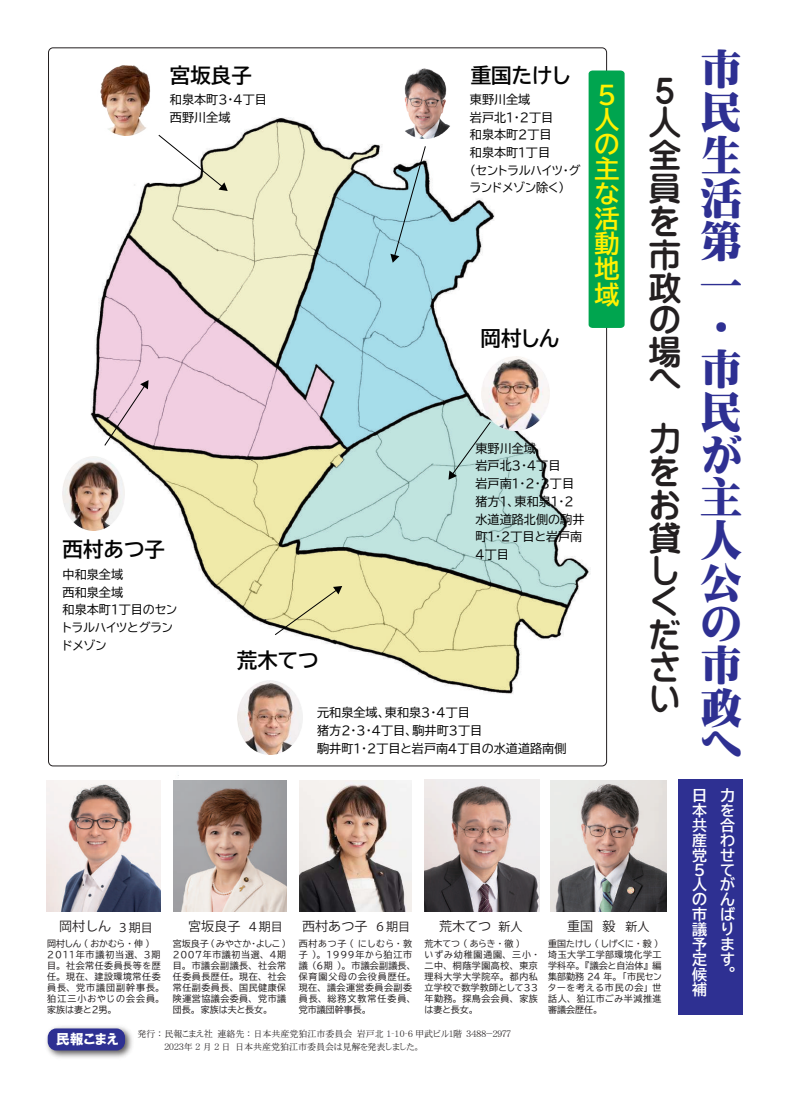
<style>
.page{position:relative;width:791px;height:1100px;background:#fff}
.page>*{position:absolute;margin:0;border:0;box-sizing:border-box;transform-origin:0 0}
.t1{font:43px/42.8px "Mingti EGP4 Ultra SJIS";color:#2e3092}
.t2{font:33px/32.5px "Yenti EGP Extra SJIS";color:#231f20}
.t3{font:25px/24.8px "BIZ UDP Gothic Bold";color:#fff101}
.t4{font:20.5px "BIZ UDP Gothic Bold";color:#030303}
.t5{font:15px/14.9px "BIZ UDP Gothic Bold";color:#fff}
.t6{font:14px "HGP Soei Kakugothic UB";color:#fff}
.t7{font:13.1px "Koz Go Pr 6 N";color:#231f20}
.t8{font:12.1px/17.7px "BIZ UDP Gothic";color:#030303}
.t9{font:9px/11px "BIZ UDP Gothic";letter-spacing:.055em;color:#231f20;text-align:justify}
.t10{font:9px/13px "DFHS Mincho W3 WING RKSJ H";color:#231f20}
.t11{font:9px/11px "BIZ UDP Gothic";letter-spacing:.075em;color:#231f20}
.s1{font-size:12px}
</style>
<div class="page">
<img style="left:49px;top:47px;width:551px;height:754px">
<img style="left:393px;top:65px;width:65px;height:74px">
<img style="left:94px;top:62px;width:65px;height:73px">
<img style="left:481px;top:357px;width:68px;height:73px">
<img style="left:237px;top:681px;width:66px;height:73px">
<img style="left:63px;top:456px;width:61px;height:74px">
<svg style="left:157px;top:134px;width:71px;height:57px"></svg>
<svg style="left:390px;top:145px;width:36px;height:118px"></svg>
<svg style="left:103px;top:380px;width:46px;height:67px;background:#d4b9c2"></svg>
<svg style="left:448px;top:421px;width:44px;height:59px;background:#b5d8d3"></svg>
<svg style="left:274px;top:586px;width:68px;height:50px;background:#ddd89e"></svg>
<img style="left:46px;top:1026px;width:87px;height:32px">
<div style="left:48px;top:1028px;width:77px;height:22px;background:#2e3092;border-radius:9px"></div>
<div style="left:678px;top:779px;width:64px;height:235px;background:#2e3092"></div>
<img style="left:173px;top:780px;width:113px;height:131px">
<img style="left:47px;top:780px;width:114px;height:132px">
<img style="left:299px;top:780px;width:113px;height:132px">
<img style="left:425px;top:779px;width:115px;height:133px">
<img style="left:550px;top:780px;width:116px;height:132px">
<div style="left:589px;top:71px;width:36px;height:257px;background:#00a54f"></div>
<h3 class="t4" style="left:170px;top:65px;width:83px">宮坂良子</h3>
<h3 class="t8" style="left:170px;top:91px;width:99px">和泉本町３・４丁目西野川全域</h3>
<h3 class="t4" style="left:63px;top:539px;width:104px">西村あつ子</h3>
<h3 class="t8" style="left:63px;top:565px;width:116px">中和泉全域<br>西和泉全域<br>和泉本町1丁目のセントラルハイツとグランドメゾン</h3>
<h3 class="t4" style="left:237px;top:650px;width:83px">荒木てつ</h3>
<h3 class="t4" style="left:471px;top:65px;width:101px">重国たけし</h3>
<h3 class="t8" style="left:470px;top:90px;width:112px">東野川全域<br>岩戸北１・２丁目<br>和泉本町2丁目<br>和泉本町1丁目<br>（セントラルハイツ・グランドメゾン除く）</h3>
<h3 class="t4" style="left:481px;top:328px;width:80px">岡村しん</h3>
<h3 class="t8" style="left:475px;top:439px;width:110px">東野川全域<br>岩戸北３・４丁目<br>岩戸南１・２・３丁目猪方１、東和泉１・２水道道路北側の駒井町１・２丁目と岩戸南<br>４丁目</h3>
<h3 class="t8" style="left:317px;top:704px;width:251px">元和泉全域、東和泉３・４丁目<br>猪方２・３・４丁目、駒井町３丁目<br>駒井町１・2丁目と岩戸南４丁目の水道道路南側</h3>
<h3 class="t3" style="left:595px;top:83px;width:26px">５人の主な活動地域</h3>
<h2 class="t2" style="left:649px;top:75px;width:34px">５人全員を市政の場</h2>
<h2 class="t2" style="left:649px;top:349px;width:51px;line-height:59.4px">へ　力</h2>
<h2 class="t2" style="left:649px;top:455px;width:33px;text-align:justify">をお貸しく</h2>
<h2 class="t2" style="left:649px;top:619px;width:33px;line-height:31.7px;text-align:justify">ださい</h2>
<h1 class="t1" style="left:700px;top:48px;width:44px">市民生活第一・市民が主人公</h1>
<h1 class="t1" style="left:700px;top:601px;width:43px;text-align:justify">の市政</h1>
<h1 class="t1" style="left:700px;top:721px;width:43px">へ</h1>
<h3 class="t7" style="left:59px;top:919px;width:95px">岡村しん<span class="s1">３期目</span></h3>
<h3 class="t7" style="left:188px;top:919px;width:96px">宮坂良子<span class="s1">４期目</span></h3>
<h3 class="t7" style="left:302px;top:919px;width:109px">西村あつ子<span class="s1">６期目</span></h3>
<h3 class="t7" style="left:439px;top:919px;width:85px">荒木てつ<span class="s1">新人</span></h3>
<h3 class="t7" style="left:567px;top:919px;width:84px">重国 毅 <span class="s1">新人</span></h3>
<p class="t11" style="left:47px;top:938px;width:115px">岡村しん ( おかむら・伸 )<br>２０１１年市議初当選、３期目。社会常任委員長等を歴任。現在、建設環境常任委員長、党市議団副幹事長。狛江三小おやじの会会員。家族は妻と２男。</p>
<p class="t9" style="left:173px;top:938px;width:115px">宮坂良子 ( みやさか・よしこ )<br>２００７年市議初当選、４期目。市議会副議長、社会常任委員長歴任。現在、社会常任副委員長、国民健康保険運営協議会委員、党市議団長。家族は夫と長女。</p>
<p class="t9" style="left:299px;top:938px;width:115px">西村あつ子 ( にしむら・敦子 )。１９９９年から狛江市議 (６期 )。市議会副議長、保育園父母の会役員歴任。現在、議会運営委員会副委員長、総務文教常任委員、党市議団幹事長。</p>
<p class="t9" style="left:548px;top:937px;width:115px;text-align:left">重国たけし ( しげくに・毅 )埼玉大学工学部環境化学工学科卒。『議会と自治体』編集部勤務 24 年。「市民センターを考える市民の会」世話人、狛江市ごみ半減推進審議会歴任。</p>
<p class="t9" style="left:424px;top:937px;width:115px;text-align:left">荒木てつ ( あらき・徹 )<br>いずみ幼稚園通園、三小・二中、桐蔭学園高校、東京理科大学大学院卒。都内私立学校で数学教師として３３年勤務。探鳥会会員、家族は妻と長女。</p>
<h3 class="t6" style="left:56px;top:1032px;width:64px">民報こまえ</h3>
<p class="t10" style="left:137px;top:1027px;width:375px">発行：民報こまえ社　連絡先：日本共産党狛江市委員会　岩戸北 1-10-6 甲武ビル１階　３４８８－２９７７　　　　　　２０2３年 2 月 2 日　日本共産党狛江市委員会は見解を発表しました。</p>
<h3 class="t5" style="left:692px;top:788px;width:16px">日本共産党<br>５人の市議予定候補</h3>
<h3 class="t5" style="left:720px;top:788px;width:16px">力を合わせてがんばります。</h3>
</div>
